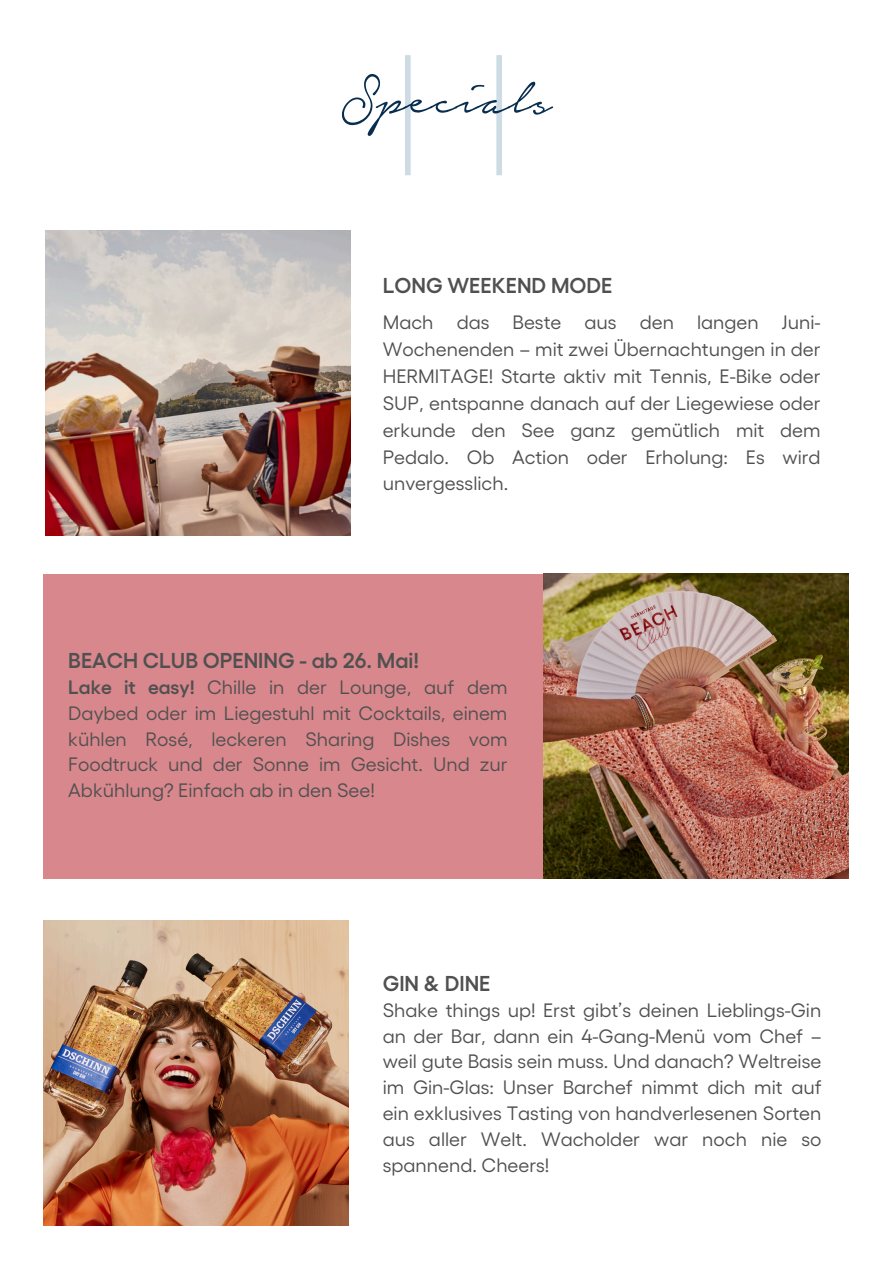
<style>
.page{position:relative;width:894px;height:1264px;background:#fff}
.page>*{position:absolute;margin:0;border:0;box-sizing:border-box;transform-origin:0 0}
.t1{font:70.95px "Notera";color:#082e4f}
.t2{font:600 21.45px "Gellix";color:#505050}
.t3{font:19.35px/25.8px "Gellix";color:#505050;text-align:justify}
.s1{font-weight:600}
</style>
<div class="page">
<img style="left:45px;top:230px;width:305px;height:305px">
<img style="left:43px;top:920px;width:305px;height:305px">
<div style="left:43px;top:573px;width:805px;height:305px;background:#d8878c"></div>
<img style="left:405px;top:55px;width:97px;height:121px">
<img style="left:543px;top:573px;width:305px;height:305px">
<p class="t1" style="left:341px;top:59px;width:212px">Specials</p>
<p class="t2" style="left:382px;top:270px;width:231px">LONG WEEKEND MODE</p>
<h2 class="t3" style="left:382px;top:307px;width:439px;line-height:26.8px">Mach das Beste aus den langen Juni-Wochenenden – mit zwei Übernachtungen in der HERMITAGE! Starte aktiv mit Tennis, E-Bike oder SUP, entspanne danach auf der Liegewiese oder erkunde den See ganz gemütlich mit dem Pedalo. Ob Action oder Erholung: Es wird unvergesslich.</h2>
<p class="t2" style="left:68px;top:646px;width:352px">BEACH CLUB OPENING - ab 26. Mai!</p>
<p class="t3" style="left:68px;top:673px;width:440px"><span class="s1">Lake it easy!</span> Chille in der Lounge, auf dem Daybed oder im Liegestuhl mit Cocktails, einem kühlen Rosé, leckeren Sharing Dishes vom Foodtruck und der Sonne im Gesicht. Und zur Abkühlung? Einfach ab in den See!</p>
<p class="t2" style="left:382px;top:968px;width:109px">GIN &amp; DINE</p>
<h1 class="t3" style="left:382px;top:995px;width:440px">Shake things up! Erst gibt’s deinen Lieblings-Gin an der Bar, dann ein 4-Gang-Menü vom Chef – weil gute Basis sein muss. Und danach? Weltreise im Gin-Glas: Unser Barchef nimmt dich mit auf ein exklusives Tasting von handverlesenen Sorten aus aller Welt. Wacholder war noch nie so spannend. Cheers!</h1>
</div>
